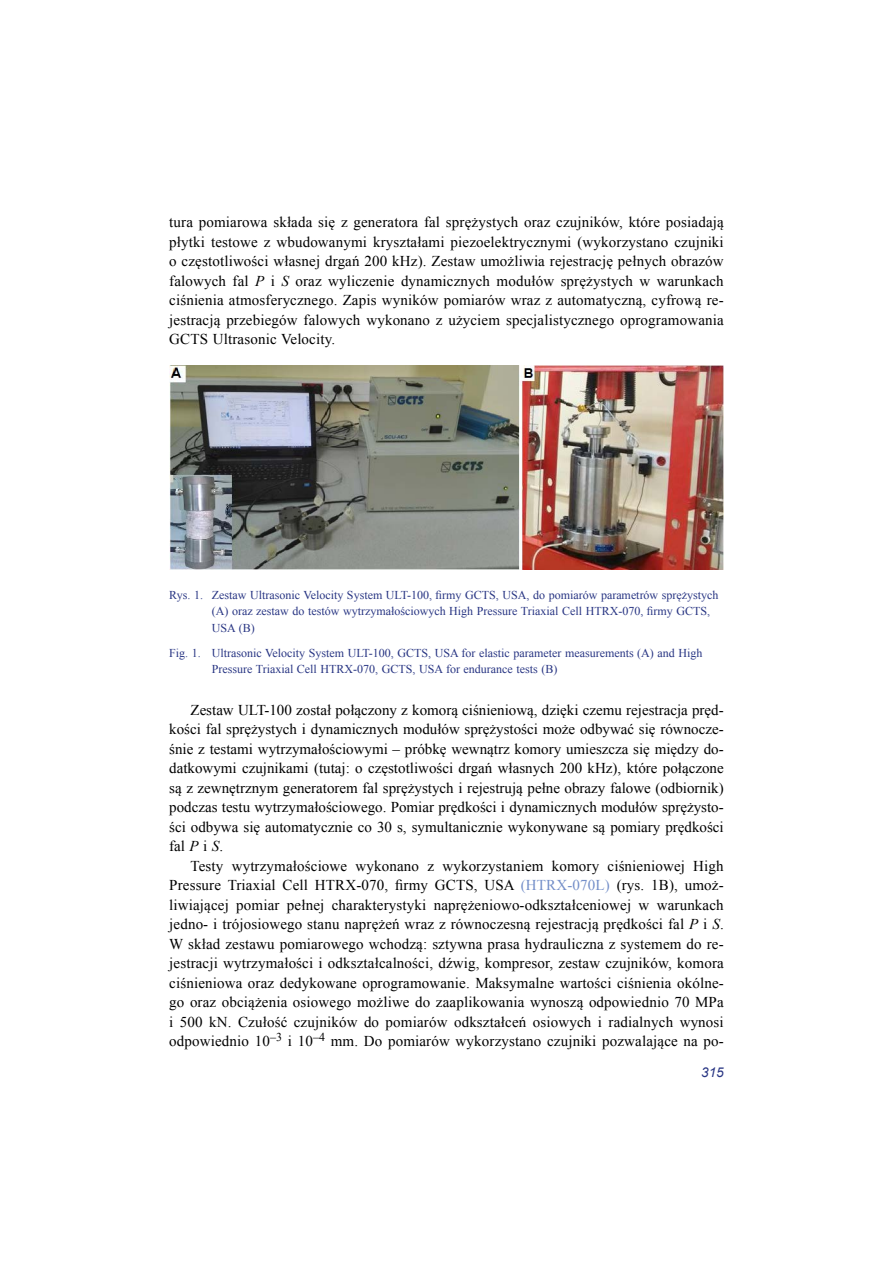
<style>
.page{position:relative;width:893px;height:1263px;background:#fff}
.page>*{position:absolute;margin:0;border:0;box-sizing:border-box;transform-origin:0 0}
.t1{font:15px/19.5px "Times New Roman";letter-spacing:.01em;color:#000;text-align:justify}
.t2{font:italic 13.5px "Arial";color:#283583}
.t3{font:12px/16.5px "Times New Roman";color:#283583}
.s1{font-style:italic}
.s2{color:#748fc9}
</style>
<div class="page">
<img style="left:169px;top:365px;width:555px;height:205px">
<p class="t1" style="left:169px;top:212px;width:556px">tura pomiarowa składa się z generatora fal sprężystych oraz czujników, które posiadają płytki testowe z wbudowanymi kryształami piezoelektrycznymi (wykorzystano czujniki o częstotliwości własnej drgań 200 kHz). Zestaw umożliwia rejestrację pełnych obrazów falowych fal <span class="s1">P</span> i <span class="s1">S</span> oraz wyliczenie dynamicznych modułów sprężystych w warunkach ciśnienia atmosferycznego. Zapis wyników pomiarów wraz z automatyczną, cyfrową re&shy;jestracją przebiegów falowych wykonano z użyciem specjalistycznego oprogramowania GCTS Ultrasonic Velocity.</p>
<p class="t3" style="left:212px;top:586px;width:508px;text-indent:-43px">Rys. 1. Zestaw Ultrasonic Velocity System ULT-100, firmy GCTS, USA, do pomiarów parametrów sprężystych (A) oraz zestaw do testów wytrzymałościowych High Pressure Triaxial Cell HTRX-070, firmy GCTS,<br>USA (B)</p>
<p class="t3" style="left:212px;top:644px;width:492px;text-indent:-43px">Fig. 1. Ultrasonic Velocity System ULT-100, GCTS, USA for elastic parameter measurements (A) and High<br>Pressure Triaxial Cell HTRX-070, GCTS, USA for endurance tests (B)</p>
<p class="t1" style="left:169px;top:700px;width:556px;text-indent:21px">Zestaw ULT-100 został połączony z komorą ciśnieniową, dzięki czemu rejestracja pręd&shy;kości fal sprężystych i dynamicznych modułów sprężystości może odbywać się równocze&shy;śnie z testami wytrzymałościowymi – próbkę wewnątrz komory umieszcza się między do&shy;datkowymi czujnikami (tutaj: o częstotliwości drgań własnych 200 kHz), które połączone są z zewnętrznym generatorem fal sprężystych i rejestrują pełne obrazy falowe (odbiornik) podczas testu wytrzymałościowego. Pomiar prędkości i dynamicznych modułów sprężysto&shy;ści odbywa się automatycznie co 30 s, symultanicznie wykonywane są pomiary prędkości fal <span class="s1">P</span> i <span class="s1">S</span>.</p>
<p class="t1" style="left:169px;top:856px;width:556px;text-indent:21px">Testy wytrzymałościowe wykonano z wykorzystaniem komory ciśnieniowej High Pressure Triaxial Cell HTRX-070, firmy GCTS, USA <span class="s2">(HTRX-070L)</span> (rys. 1B), umoż&shy;liwiającej pomiar pełnej charakterystyki naprężeniowo-odkształceniowej w warunkach jedno- i trójosiowego stanu naprężeń wraz z równoczesną rejestracją prędkości fal <span class="s1">P</span> i <span class="s1">S</span>.<br>W skład zestawu pomiarowego wchodzą: sztywna prasa hydrauliczna z systemem do re&shy;jestracji wytrzymałości i odkształcalności, dźwig, kompresor, zestaw czujników, komora ciśnieniowa oraz dedykowane oprogramowanie. Maksymalne wartości ciśnienia okólne&shy;go oraz obciążenia osiowego możliwe do zaaplikowania wynoszą odpowiednio 70 MPa i 500 kN. Czułość czujników do pomiarów odkształceń osiowych i radialnych wynosi odpowiednio 10<sup>–3</sup> i 10<sup>–4</sup> mm. Do pomiarów wykorzystano czujniki pozwalające na po-</p>
<p class="t2" style="left:701px;top:1064px;width:24px">315</p>
</div>
